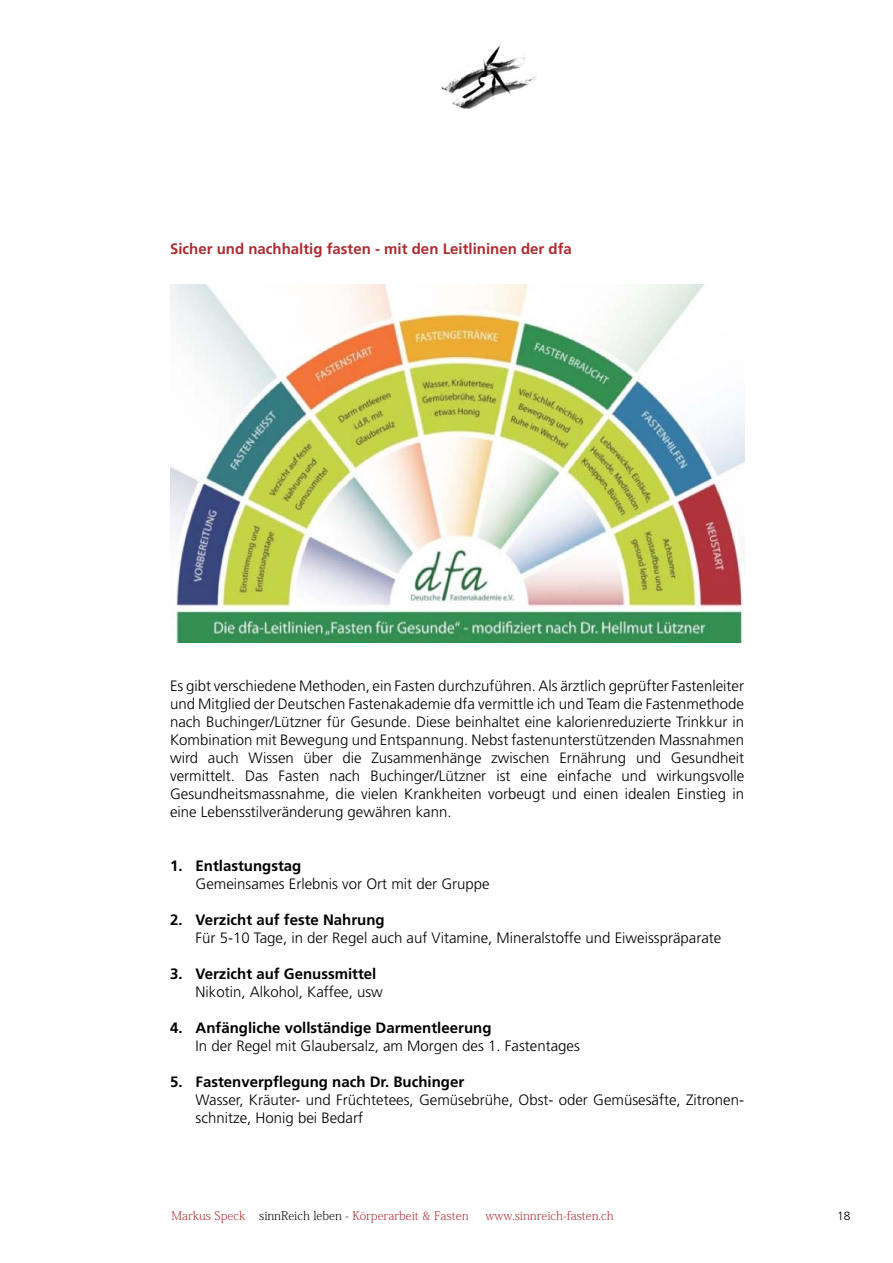
<style>
.page{position:relative;width:893px;height:1263px;background:#fff}
.page>*{position:absolute;margin:0;border:0;box-sizing:border-box;transform-origin:0 0}
.t1{font:300 15px/18px "Frutiger";color:#000;text-align:justify}
.t2{font:700 15px "Frutiger";color:#000}
.t3{font:700 15px "Frutiger";color:#ae2b30}
.t4{font:200 12px "Koz Min Pr 6 N";color:#ae2b30}
.t5{font:300 12px "Frutiger";color:#000}
.s1{color:#000}
</style>
<div class="page">
<img style="left:441px;top:43px;width:95px;height:65px">
<img style="left:170px;top:285px;width:574px;height:358px">
<p class="t3" style="left:170px;top:240px;width:403px">Sicher und nachhaltig fasten - mit den Leitlininen der dfa</p>
<p class="t1" style="left:170px;top:677px;width:576px">Es gibt verschiedene Methoden, ein Fasten durchzuführen. Als ärztlich geprüfter Fastenleiter und Mitglied der Deutschen Fastenakademie dfa vermittle ich und Team die Fastenmethode nach Buchinger/Lützner für Gesunde. Diese beinhaltet eine kalorienreduzierte Trinkkur in Kombination mit Bewegung und Entspannung. Nebst fastenunterstützenden Massnahmen wird auch Wissen über die Zusammenhänge zwischen Ernährung und Gesundheit vermittelt. Das Fasten nach Buchinger/Lützner ist eine einfache und wirkungsvolle Gesundheitsmassnahme, die vielen Krankheiten vorbeugt und einen idealen Einstieg in eine Lebensstilveränderung gewähren kann.</p>
<p class="t2" style="left:170px;top:857px;width:133px">1. Entlastungstag</p>
<p class="t1" style="left:196px;top:875px;width:296px">Gemeinsames Erlebnis vor Ort mit der Gruppe</p>
<p class="t2" style="left:170px;top:911px;width:216px">2. Verzicht auf feste Nahrung</p>
<p class="t1" style="left:196px;top:929px;width:527px">Für 5-10 Tage, in der Regel auch auf Vitamine, Mineralstoffe und Eiweisspräparate</p>
<p class="t2" style="left:170px;top:965px;width:208px">3. Verzicht auf Genussmittel</p>
<p class="t1" style="left:196px;top:983px;width:189px">Nikotin, Alkohol, Kaffee, usw</p>
<p class="t2" style="left:170px;top:1019px;width:323px">4. Anfängliche vollständige Darmentleerung</p>
<p class="t1" style="left:196px;top:1037px;width:386px">In der Regel mit Glaubersalz, am Morgen des 1. Fastentages</p>
<p class="t2" style="left:170px;top:1073px;width:296px">5. Fastenverpflegung nach Dr. Buchinger</p>
<p class="t1" style="left:196px;top:1091px;width:550px">Wasser, Kräuter- und Früchtetees, Gemüsebrühe, Obst- oder Gemüsesäfte, Zitronen&shy;schnitze, Honig bei Bedarf</p>
<p class="t4" style="left:171px;top:1209px;width:298px">Markus Speck <span class="s1">sinnReich leben -</span> Körperarbeit &amp; Fasten</p>
<p class="t4" style="left:485px;top:1209px;width:130px">www.sinnreich-fasten.ch</p>
<p class="t5" style="left:837px;top:1209px;width:15px">18</p>
</div>
